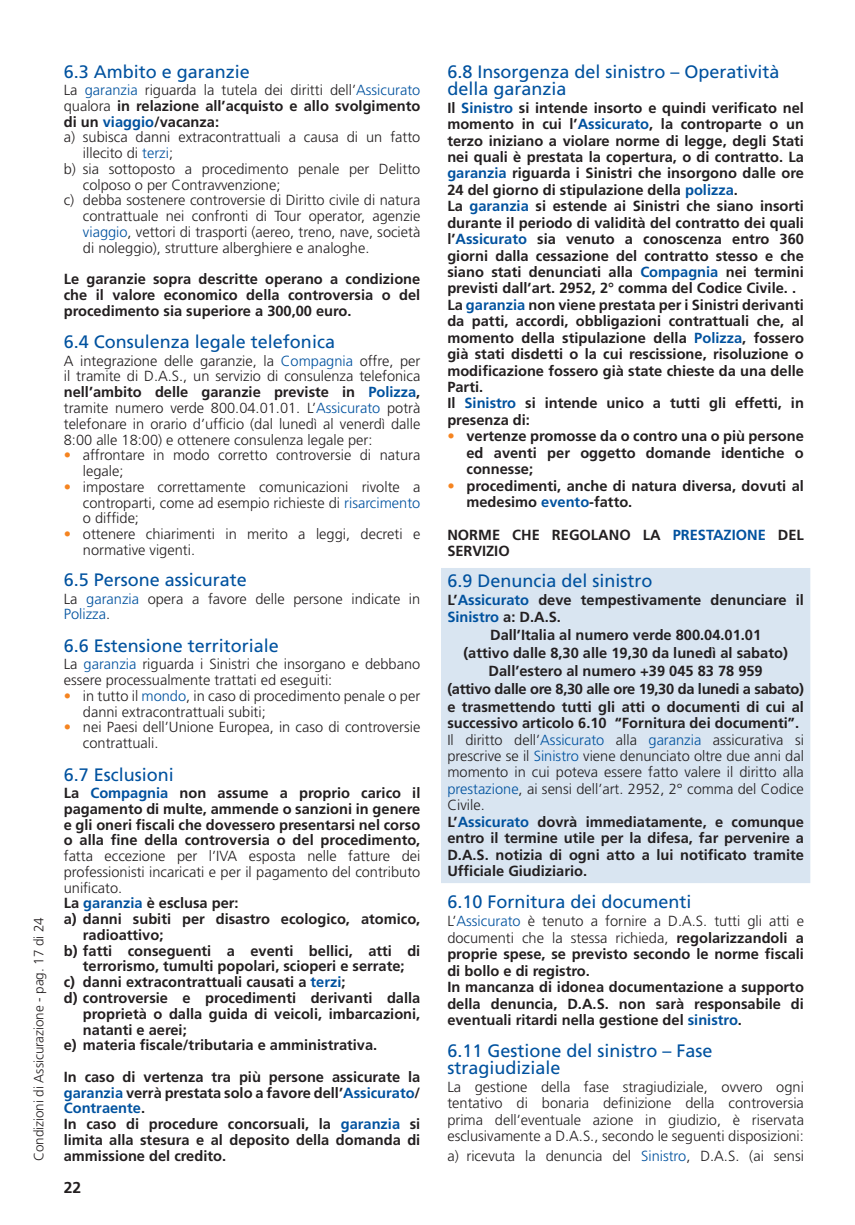
<style>
.page{position:relative;width:855px;height:1225px;background:#fff}
.page>*{position:absolute;margin:0;border:0;box-sizing:border-box;transform-origin:0 0}
.t1{font:18px/16.9px "Frutiger";color:#00529f}
.t2{font:700 15.75px "Frutiger";color:#231f20}
.t3{font:700 14.62px/16.4px "Frutiger";color:#231f20}
.t4{font:300 14.62px/15.8px "Frutiger";color:#231f20}
.t5{font:300 13.5px "Frutiger";letter-spacing:-.005em;color:#231f20}
.s1{color:#00529f}
.s2{font-weight:300}
.s3{font-weight:700}
.s4{font-weight:700;color:#00529f}
.s5{color:#f58420}
.s6{font-weight:300;color:#f58420}
.s7{font-weight:300;color:#00529f}
</style>
<div class="page">
<div style="left:441px;top:568px;width:369px;height:315px;background:#d9e5f1"></div>
<p class="t5" style="left:31px;top:1161px;width:245px;rotate:-90deg">Condizioni di Assicurazione - pag. 17 di 24</p>
<p class="t1" style="left:64px;top:63px;width:188px">6.3 Ambito e garanzie</p>
<p class="t4" style="left:64px;top:82px;width:358px">La <span class="s1">garanzia</span> riguarda la tutela dei diritti dell’<span class="s1">Assicurato</span></p>
<p class="t3" style="left:64px;top:98px;width:358px"><span class="s2">qualora</span> in relazione all’acquisto e allo svolgimento</p>
<p class="t3" style="left:64px;top:113px;width:157px">di un <span class="s1">viaggio</span>/vacanza:</p>
<p class="t4" style="left:64px;top:130px;width:358px">a) subisca danni extracontrattuali a causa di un fatto</p>
<p class="t4" style="left:83px;top:145px;width:92px">illecito di <span class="s1">terzi</span>;</p>
<p class="t4" style="left:64px;top:161px;width:358px">b) sia sottoposto a procedimento penale per Delitto</p>
<p class="t4" style="left:83px;top:177px;width:199px">colposo o per Contravvenzione;</p>
<p class="t4" style="left:64px;top:193px;width:358px">c) debba sostenere controversie di Diritto civile di natura</p>
<p class="t4" style="left:83px;top:208px;width:339px">contrattuale nei confronti di Tour operator, agenzie</p>
<p class="t4" style="left:83px;top:224px;width:339px"><span class="s1">viaggio</span>, vettori di trasporti (aereo, treno, nave, società</p>
<p class="t4" style="left:83px;top:240px;width:288px">di noleggio), strutture alberghiere e analoghe.</p>
<p class="t3" style="left:64px;top:271px;width:358px;line-height:15.8px;text-align:justify">Le garanzie sopra descritte operano a condizione che il valore economico della controversia o del procedimento sia superiore a 300,00 euro.</p>
<p class="t1" style="left:64px;top:333px;width:273px">6.4 Consulenza legale telefonica</p>
<p class="t4" style="left:64px;top:353px;width:358px;text-align:justify">A integrazione delle garanzie, la <span class="s1">Compagnia</span> offre, per il tramite di D.A.S., un servizio di consulenza telefonica <span class="s3">nell’ambito delle garanzie previste in</span> <span class="s4">Polizza</span><span class="s3">, </span>tramite numero verde 800.04.01.01. L’<span class="s1">Assicurato</span> potrà telefonare in orario d’ufficio (dal lunedì al venerdì dalle 8:00 alle 18:00) e ottenere consulenza legale per:</p>
<p class="t4" style="left:83px;top:447px;width:339px;text-indent:-19px"><span class="s5">•</span> affrontare in modo corretto controversie di natura legale;</p>
<p class="t4" style="left:83px;top:479px;width:339px;text-align:justify;text-indent:-19px"><span class="s5">•</span> impostare correttamente comunicazioni rivolte a controparti, come ad esempio richieste di <span class="s1">risarcimento </span>o diffide;</p>
<p class="t4" style="left:83px;top:526px;width:339px;text-indent:-19px"><span class="s5">•</span> ottenere chiarimenti in merito a leggi, decreti e normative vigenti.</p>
<p class="t1" style="left:64px;top:571px;width:185px">6.5 Persone assicurate</p>
<p class="t4" style="left:64px;top:591px;width:358px">La <span class="s1">garanzia</span> opera a favore delle persone indicate in<br><span class="s1">Polizza</span>.</p>
<p class="t1" style="left:64px;top:637px;width:217px">6.6 Estensione territoriale</p>
<p class="t4" style="left:64px;top:656px;width:358px">La <span class="s1">garanzia</span> riguarda i Sinistri che insorgano e debbano essere processualmente trattati ed eseguiti:</p>
<p class="t4" style="left:83px;top:688px;width:339px;text-indent:-19px"><span class="s5">•</span> in tutto il <span class="s1">mondo</span>, in caso di procedimento penale o per danni extracontrattuali subiti;</p>
<p class="t4" style="left:83px;top:719px;width:339px;text-indent:-19px"><span class="s5">•</span> nei Paesi dell’Unione Europea, in caso di controversie contrattuali.</p>
<p class="t1" style="left:64px;top:766px;width:112px">6.7 Esclusioni</p>
<p class="t3" style="left:64px;top:785px;width:358px;line-height:15.8px;text-align:justify">La <span class="s1">Compagnia</span> non assume a proprio carico il pagamento di multe, ammende o sanzioni in genere e gli oneri fiscali che dovessero presentarsi nel corso o alla fine della controversia o del procedimento,</p>
<p class="t4" style="left:64px;top:848px;width:358px">fatta eccezione per l’IVA esposta nelle fatture dei</p>
<p class="t4" style="left:64px;top:864px;width:358px">professionisti incaricati e per il pagamento del contributo</p>
<p class="t4" style="left:64px;top:880px;width:60px">unificato.</p>
<p class="t3" style="left:64px;top:895px;width:176px">La <span class="s1">garanzia</span> è esclusa per:</p>
<p class="t3" style="left:64px;top:911px;width:358px">a) danni subiti per disastro ecologico, atomico,</p>
<p class="t3" style="left:83px;top:926px;width:82px">radioattivo;</p>
<p class="t3" style="left:64px;top:942px;width:358px">b) fatti conseguenti a eventi bellici, atti di</p>
<p class="t3" style="left:83px;top:958px;width:323px">terrorismo, tumulti popolari, scioperi e serrate;</p>
<p class="t3" style="left:64px;top:974px;width:283px">c) danni extracontrattuali causati a <span class="s1">terzi</span>;</p>
<p class="t3" style="left:64px;top:989px;width:358px">d) controversie e procedimenti derivanti dalla</p>
<p class="t3" style="left:83px;top:1005px;width:339px">proprietà o dalla guida di veicoli, imbarcazioni,</p>
<p class="t3" style="left:83px;top:1021px;width:105px">natanti e aerei;</p>
<p class="t3" style="left:64px;top:1037px;width:315px">e) materia fiscale/tributaria e amministrativa.</p>
<p class="t3" style="left:64px;top:1069px;width:358px;line-height:15.8px">In caso di vertenza tra più persone assicurate la <span class="s1">garanzia</span> verrà prestata solo a favore dell’<span class="s1">Assicurato</span>/ <span class="s1">Contraente</span>.<br>In caso di procedure concorsuali, la <span class="s1">garanzia</span> si limita alla stesura e al deposito della domanda di ammissione del credito.</p>
<p class="t2" style="left:64px;top:1178px;width:19px">22</p>
<p class="t1" style="left:447px;top:63px;width:334px">6.8 Insorgenza del sinistro – Operatività della garanzia</p>
<p class="t3" style="left:447px;top:99px;width:358px">Il <span class="s1">Sinistro</span> si intende insorto e quindi verificato nel momento in cui l’<span class="s1">Assicurato</span>, la controparte o un terzo iniziano a violare norme di legge, degli Stati nei quali è prestata la copertura, o di contratto. La <span class="s1">garanzia</span> riguarda i Sinistri che insorgono dalle ore 24 del giorno di stipulazione della <span class="s1">polizza</span>.<br>La <span class="s1">garanzia</span> si estende ai Sinistri che siano insorti durante il periodo di validità del contratto dei quali l’<span class="s1">Assicurato</span> sia venuto a conoscenza entro 360 giorni dalla cessazione del contratto stesso e che siano stati denunciati alla <span class="s1">Compagnia</span> nei termini previsti dall’art. 2952, 2° comma del Codice Civile. .<br>La <span class="s1">garanzia</span> non viene prestata per i Sinistri derivanti da patti, accordi, obbligazioni contrattuali che, al momento della stipulazione della <span class="s1">Polizza</span>, fossero già stati disdetti o la cui rescissione, risoluzione o modificazione fossero già state chieste da una delle Parti.<br>Il <span class="s1">Sinistro</span> si intende unico a tutti gli effetti, in presenza di:</p>
<p class="t3" style="left:466px;top:428px;width:339px;text-align:justify;text-indent:-19px"><span class="s6">•</span> vertenze promosse da o contro una o più persone ed aventi per oggetto domande identiche o connesse;</p>
<p class="t3" style="left:466px;top:477px;width:339px;text-indent:-19px"><span class="s6">•</span> procedimenti, anche di natura diversa, dovuti al medesimo <span class="s1">evento</span>-fatto.</p>
<p class="t3" style="left:447px;top:526px;width:358px">NORME CHE REGOLANO LA <span class="s1">PRESTAZIONE</span> DEL<br>SERVIZIO</p>
<p class="t1" style="left:447px;top:572px;width:207px">6.9 Denuncia del sinistro</p>
<p class="t3" style="left:447px;top:592px;width:358px">L’<span class="s1">Assicurato</span> deve tempestivamente denunciare il<br><span class="s1">Sinistro</span> a: D.A.S.</p>
<p class="t3" style="left:447px;top:625px;width:358px;line-height:18px;text-align:center">Dall’Italia al numero verde 800.04.01.01<br>(attivo dalle 8,30 alle 19,30 da lunedì al sabato)<br>Dall’estero al numero +39 045 83 78 959<br>(attivo dalle ore 8,30 alle ore 19,30 da lunedi a sabato) e trasmettendo tutti gli atti o documenti di cui al</p>
<p class="t3" style="left:447px;top:715px;width:358px">successivo articolo 6.10 “Fornitura dei documenti”.<br><span class="s2">Il diritto dell’</span><span class="s7">Assicurato</span> <span class="s2">alla</span> <span class="s7">garanzia</span> <span class="s2">assicurativa si prescrive se il</span> <span class="s7">Sinistro</span> <span class="s2">viene denunciato oltre due anni dal momento in cui poteva essere fatto valere il diritto alla </span><span class="s7">prestazione</span><span class="s2">, ai sensi dell’art. 2952, 2° comma del Codice Civile.<br></span>L’<span class="s1">Assicurato</span> dovrà immediatamente, e comunque entro il termine utile per la difesa, far pervenire a D.A.S. notizia di ogni atto a lui notificato tramite Ufficiale Giudiziario.</p>
<p class="t1" style="left:447px;top:893px;width:246px">6.10 Fornitura dei documenti</p>
<p class="t3" style="left:447px;top:913px;width:358px"><span class="s2">L’</span><span class="s7">Assicurato</span> <span class="s2">è tenuto a fornire a D.A.S. tutti gli atti e documenti che la stessa richieda,</span> regolarizzandoli a proprie spese, se previsto secondo le norme fiscali di bollo e di registro.<br>In mancanza di idonea documentazione a supporto della denuncia, D.A.S. non sarà responsabile di eventuali ritardi nella gestione del <span class="s1">sinistro</span>.</p>
<p class="t1" style="left:447px;top:1042px;width:267px">6.11 Gestione del sinistro – Fase stragiudiziale</p>
<p class="t4" style="left:447px;top:1078px;width:358px;line-height:16.4px;text-align:justify">La gestione della fase stragiudiziale, ovvero ogni tentativo di bonaria definizione della controversia prima dell’eventuale azione in giudizio, è riservata esclusivamente a D.A.S., secondo le seguenti disposizioni:</p>
<p class="t4" style="left:447px;top:1148px;width:358px">a) ricevuta la denuncia del <span class="s1">Sinistro</span>, D.A.S. (ai sensi</p>
</div>
